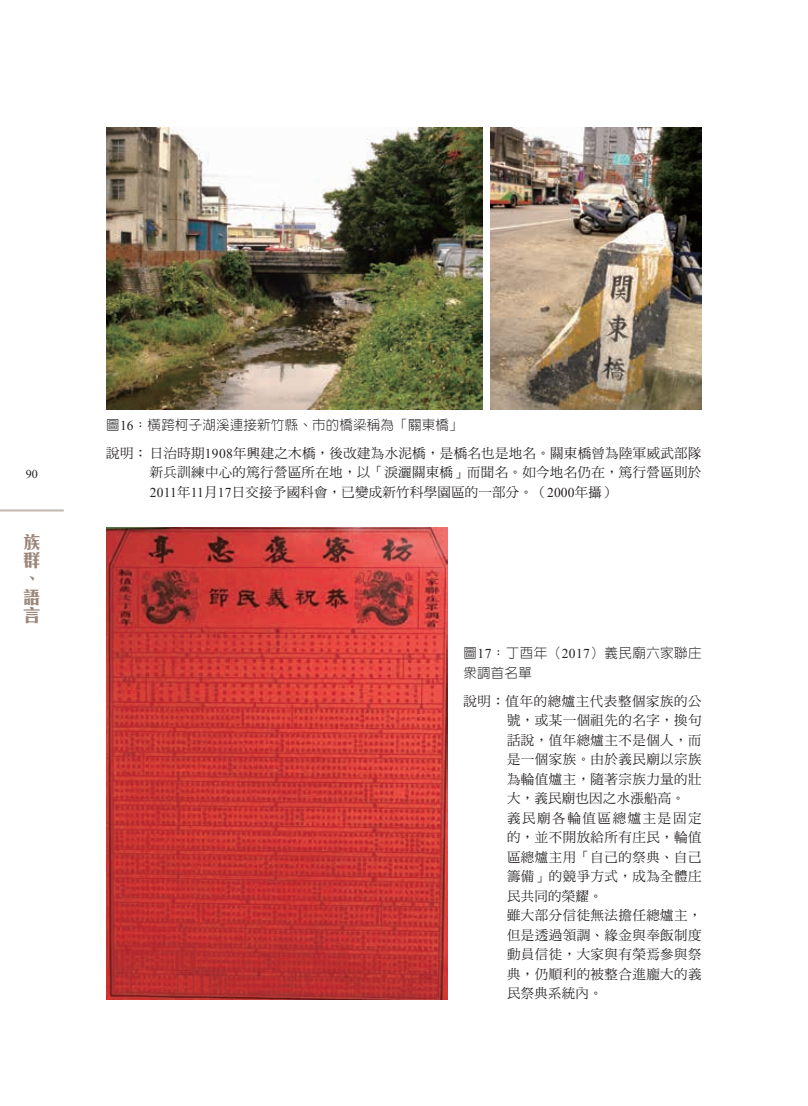
<style>
.page{position:relative;width:808px;height:1106px;background:#fff}
.page>*{position:absolute;margin:0;border:0;box-sizing:border-box;transform-origin:0 0}
.t1{font:700 18px/18.3px "C Hei 3 HK";color:#9b8679}
.t2{font:13.5px/19.5px "DF Ming Std W5";letter-spacing:.03em;color:#231f20}
.t3{font:300 13.5px "AR New Hei B5";letter-spacing:.015em;color:#231f20}
.t4{font:300 13.5px/19.5px "AR New Hei B5";letter-spacing:.035em;color:#231f20}
.t5{font:12px "Times New Roman";color:#231f20}
.s1{font-family:"Times New Roman";font-weight:400}
.s2{font-family:"Times New Roman"}
</style>
<div class="page">
<hr style="left:0;top:509px;width:64px;height:2px;background:#c7bab2">
<img style="left:106px;top:527px;width:342px;height:472px">
<img style="left:490px;top:128px;width:212px;height:281px">
<img style="left:106px;top:128px;width:376px;height:281px">
<p class="t5" style="left:26px;top:466px;width:13px">90</p>
<h1 class="t1" style="left:23px;top:531px;width:19px">族群、語言</h1>
<p class="t3" style="left:106px;top:418px;width:358px">圖<span class="s1">16</span>：橫跨柯子湖溪連接新竹縣、市的橋梁稱為「關東橋」</p>
<p class="t2" style="left:150px;top:443px;width:553px;text-align:justify;text-indent:-43px">說明：日治時期<span class="s2">1908</span>年興建之木橋，後改建為水泥橋，是橋名也是地名。關東橋曾為陸軍威武部隊新兵訓練中心的篤行營區所在地，以「淚灑關東橋」而聞名。如今地名仍在，篤行營區則於<span class="s2">2011</span>年<span class="s2">11</span>月<span class="s2">17</span>日交接予國科會，已變成新竹科學園區的一部分。（<span class="s2">2000</span>年攝）</p>
<p class="t4" style="left:463px;top:643px;width:240px">圖<span class="s1">17</span>：丁酉年（<span class="s1">2017</span>）義民廟六家聯庄眾調首名單</p>
<p class="t2" style="left:507px;top:691px;width:196px;text-indent:-43px">說明：值年的總爐主代表整個家族的公號，或某一個祖先的名字，換句話說，值年總爐主不是個人，而是一個家族。由於義民廟以宗族為輪值爐主，隨著宗族力量的壯大，義民廟也因之水漲船高。義民廟各輪值區總爐主是固定的，並不開放給所有庄民，輪值區總爐主用「自己的祭典、自己籌備」的競爭方式，成為全體庄民共同的榮耀。<br>雖大部分信徒無法擔任總爐主，但是透過領調、緣金與奉飯制度動員信徒，大家與有榮焉參與祭典，仍順利的被整合進龐大的義民祭典系統內。</p>
</div>
